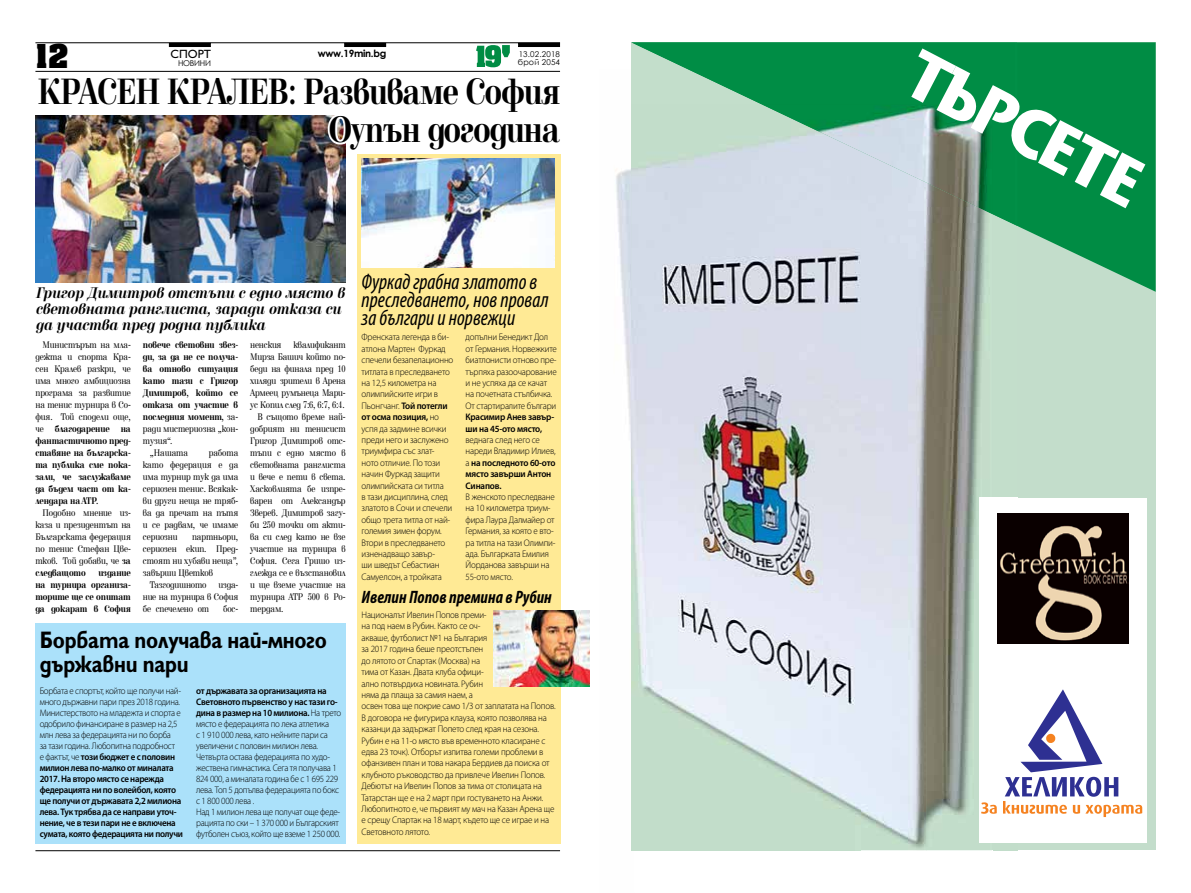
<style>
.page{position:relative;width:1191px;height:893px;background:#fff}
.page>*{position:absolute;margin:0;border:0;box-sizing:border-box;transform-origin:0 0}
.t1{font:68.6px "Stone Sans";color:#fff;scale:.9 1}
.t2{font:700 38px/38px "Elfin CYR";letter-spacing:-.025em;color:#000;text-align:right;scale:.81 1}
.t3{font:700 28px "Achen Cyr";color:#000}
.t4{font:700 24px/24px "Gilt";letter-spacing:-.01em;color:#000;scale:.85 1}
.t5{font:italic condensed 22.2px/18px "Myriad Pro";color:#000;scale:.95 1}
.t6{font:italic 700 condensed 18px "Myriad Pro";color:#000;scale:.95 1}
.t7{font:italic 700 16px/16px "Elfin CYR";color:#000;scale:.85 1}
.t8{font:12px "Gilt";color:#000}
.t9{font:10px/12px "Elfin CYR";letter-spacing:-.01em;color:#000;text-align:justify;scale:.84 1}
.t10{font:700 10px/12px "Elfin CYR";letter-spacing:-.01em;color:#000;text-align:justify;scale:.84 1}
.t11{font:700 10px "Century Gothic";letter-spacing:-.03em;color:#000}
.t12{font:300 9.5px/11.4px "Myriad Pro";letter-spacing:-.02em;color:#000;scale:.95 1}
.t13{font:600 9.5px/11px "Myriad Pro";letter-spacing:-.03em;color:#000;scale:.94 1}
.t14{font:300 9.5px/11px "Myriad Pro";letter-spacing:-.02em;color:#000;scale:.94 1}
.t15{font:600 9.5px/11.4px "Myriad Pro";letter-spacing:-.03em;color:#000;scale:.95 1}
.t16{font:8px "Century Gothic";letter-spacing:.02em;color:#000}
.s1{font-weight:700}
.s2{font-weight:400}
.s3{font-weight:300}
.s4{font-weight:600}
</style>
<div class="page">
<hr style="left:35px;top:43px;width:525px;height:1px;background:#000">
<div style="left:169px;top:43px;width:42px;height:4px;border:1px solid #000"></div>
<div style="left:344px;top:43px;width:42px;height:4px;border:1px solid #000"></div>
<div style="left:518px;top:43px;width:42px;height:4px;border:1px solid #000"></div>
<hr style="left:35px;top:850px;width:525px;height:1px;background:#000">
<img style="left:35px;top:154px;width:310px;height:99px">
<img style="left:35px;top:45px;width:526px;height:109px">
<img style="left:35px;top:253px;width:311px;height:30px">
<div style="left:35px;top:624px;width:311px;height:220px;background:#abe1fa"></div>
<div style="left:357px;top:155px;width:203px;height:689px;background:#ffea95"></div>
<img style="left:361px;top:159px;width:194px;height:108px">
<img style="left:493px;top:611px;width:97px;height:75px">
<div style="left:631px;top:42px;width:524px;height:808px;background:#c3ddcb"></div>
<div style="left:979px;top:498px;width:167px;height:345px;background:#fff"></div>
<svg style="left:1017px;top:42px;width:138px;height:250px;background:#1a9656"></svg>
<img style="left:631px;top:42px;width:386px;height:184px">
<img style="left:615px;top:169px;width:33px;height:682px">
<img style="left:631px;top:105px;width:229px;height:745px">
<img style="left:860px;top:214px;width:66px;height:634px">
<img style="left:926px;top:214px;width:66px;height:624px">
<img style="left:979px;top:498px;width:13px;height:340px">
<img style="left:762px;top:105px;width:230px;height:109px">
<img style="left:997px;top:513px;width:131px;height:130px">
<svg style="left:981px;top:689px;width:161px;height:128px"></svg>
<h3 class="t3" style="left:35px;top:37px;width:35px">12</h3>
<p class="t8" style="left:171px;top:48px;width:42px">СПОРТ</p>
<p class="t16" style="left:178px;top:58px;width:35px">НОВИНИ</p>
<p class="t11" style="left:318px;top:45px;width:70px">www.19min.bg</p>
<p class="t16" style="left:519px;top:48px;width:43px">13.02.2018</p>
<p class="t16" style="left:518px;top:56px;width:44px">брой 2054</p>
<h2 class="t2" style="left:38px;top:73px;width:646px">КРАСЕН КРАЛЕВ: Развиваме София<br>Оупън догодина</h2>
<h3 class="t7" style="left:35px;top:285px;width:365px">Григор Димитров отстъпи с едно място в световната ранглиста, заради отказа си да участва пред родна публика</h3>
<p class="t9" style="left:35px;top:339px;width:115px;text-indent:7px">Министърът на мла&shy;дежта и спорта Кра&shy;сен Кралев разкри, че има много амбициозна програма за развитие на тенис турнира в Со&shy;фия. Той сподели още, че <span class="s1">благодарение на фантастичното пред&shy;ставяне на българска&shy;та публика сме пока&shy;зали, че заслужаваме да бъдем част от ка&shy;лендара на АТР.</span></p>
<p class="t9" style="left:35px;top:507px;width:115px;text-indent:7px">Подобно мнение из&shy;каза и президентът на Българската федерация по тенис Стефан Цве&shy;тков. Той добави, че <span class="s1">за следващото</span></p>
<p class="t10" style="left:35px;top:567px;width:115px;text-indent:63px">издание на турнира организа&shy;торите ще се опитат да докарат в София</p>
<p class="t10" style="left:143px;top:339px;width:115px">повече световни звез-</p>
<p class="t10" style="left:143px;top:351px;width:115px">ди, за да не се получа-</p>
<p class="t10" style="left:143px;top:363px;width:115px">ва отново ситуация</p>
<p class="t10" style="left:143px;top:375px;width:115px">като тази с Григор</p>
<p class="t10" style="left:143px;top:387px;width:115px">Димитров, който се</p>
<p class="t10" style="left:143px;top:399px;width:115px">отказа от участие в</p>
<p class="t10" style="left:143px;top:411px;width:115px">последния момент, <span class="s2">за-</span></p>
<p class="t9" style="left:143px;top:423px;width:115px">ради мистериозна „кон-</p>
<p class="t9" style="left:143px;top:435px;width:37px">тузия“.</p>
<p class="t9" style="left:150px;top:447px;width:47px">„Нашата</p>
<p class="t9" style="left:143px;top:447px;width:115px;text-indent:66px">работа като федерация е да има турнир тук да има сериозен тенис. Всякак&shy;ви други неща не тряб&shy;ва да пречат на пътя и се радвам, че имаме сериозни</p>
<p class="t9" style="left:143px;top:531px;width:115px;text-indent:49px">партньори, сериозен екип. Пред&shy;стоят ни хубави неща”, завърши Цветков</p>
<p class="t9" style="left:143px;top:579px;width:115px;text-indent:7px">Тазгодишното изда&shy;ние на турнира в София бе спечелено от</p>
<p class="t9" style="left:223px;top:603px;width:19px">бос-</p>
<p class="t9" style="left:250px;top:339px;width:115px">ненския квалификант</p>
<p class="t9" style="left:250px;top:351px;width:115px">Мирза Башич който по-</p>
<p class="t9" style="left:250px;top:363px;width:115px">беди на финала пред 10</p>
<p class="t9" style="left:250px;top:375px;width:115px">хиляди зрители в Арена</p>
<p class="t9" style="left:250px;top:387px;width:115px">Армеец румънеца Мари-</p>
<p class="t9" style="left:250px;top:399px;width:114px">ус Копил след 7:6, 6:7, 6:4.</p>
<p class="t9" style="left:257px;top:411px;width:107px">В същото време най-</p>
<p class="t9" style="left:250px;top:423px;width:115px">добрият ни тенисист</p>
<p class="t9" style="left:250px;top:435px;width:115px">Григор Димитров отс-</p>
<p class="t9" style="left:250px;top:447px;width:115px">тъпи с едно място в</p>
<p class="t9" style="left:250px;top:459px;width:115px">световната ранглиста</p>
<p class="t9" style="left:250px;top:471px;width:115px">и вече е пети в света.</p>
<p class="t9" style="left:250px;top:483px;width:115px">Хасковлията бе изпре-</p>
<p class="t9" style="left:250px;top:495px;width:115px">варен от Александър</p>
<p class="t9" style="left:250px;top:507px;width:115px">Зверев. Димитров загу-</p>
<p class="t9" style="left:250px;top:519px;width:115px">би 250 точки от акти-</p>
<p class="t9" style="left:250px;top:531px;width:115px">ва си след като не взе</p>
<p class="t9" style="left:250px;top:543px;width:115px">участие на турнира в</p>
<p class="t9" style="left:250px;top:555px;width:115px">София. Сега Гришо из-</p>
<p class="t9" style="left:250px;top:567px;width:115px">глежда се е възстановил</p>
<p class="t9" style="left:250px;top:579px;width:115px">и ще вземе участие на</p>
<p class="t9" style="left:250px;top:591px;width:115px">турнира АТР 500 в Ро-</p>
<p class="t9" style="left:250px;top:603px;width:41px">тердам.</p>
<h3 class="t4" style="left:40px;top:628px;width:339px">Борбата получава най-много държавни пари</h3>
<p class="t13" style="left:40px;top:685px;width:154px"><span class="s3">Борбата е спортът, който ще получи най&shy;много държавни пари през 2018 година.<br>Министерството на младежта и спорта е одобрило финансиране в размер на 2,5 млн лева за федерацията ни по борба<br>за тази година. Любопитна подробност<br>е фактът, че</span> този бюджет е с половин милион лева по-малко от миналата 2017. На второ място се нарежда федерацията ни по волейбол, която ще получи от държавата 2,2 милиона лева. Тук трябва да се направи уточ&shy;нение, че в тези пари не е включена сумата, която федерацията ни получи</p>
<p class="t14" style="left:196px;top:685px;width:156px"><span class="s4">от държавата за организацията на Световното първенство у нас тази го&shy;дина в размер на 10 милиона.</span> На трето място е федерацията по лека атлетика<br>с 1 910 000 лева, като нейните пари са увеличени с половин милион лева.<br>Четвърта остава федерацията по худо&shy;жествена гимнастика. Сега тя получава 1<br>824 000, а миналата година бе с 1 695 229 лева. Топ 5 допълва федерацията по бокс с 1 800 000 лева .<br>Над 1 милион лева ще получат още феде&shy;рацията по ски – 1 370 000 и Българският футболен съюз, който ще вземе 1 250 000.</p>
<h3 class="t5" style="left:361px;top:272px;width:198px">Фуркад грабна златото в преследването, нов провал за българи и норвежци</h3>
<p class="t12" style="left:361px;top:331px;width:98px">Френската легенда в би&shy;атлона Мартен Фуркад спечели безапелационно титлата в преследването на 12,5 километра на олимпийските игри в<br>Пьонгчанг. <span class="s4">Той потегли от осма позиция,</span> но успя да задмине всички преди него и заслужено триумфира със злат&shy;ното отличие. По този начин Фуркад защити олимпийската си титла<br>в тази дисциплина, след златото в Сочи и спечели общо трета титла от най&shy;големия зимен форум.<br>Втори в преследването изненадващо завър-<br>ши шведът Себастиан<br>Самуелсон, а тройката</p>
<p class="t12" style="left:465px;top:331px;width:97px">допълни Бенедикт Дол от Германия. Норвежките биатлонисти отново пре&shy;търпяха разоочарование и не успяха да се качат на почетната стълбичка.<br>От стартиралите българи</p>
<p class="t15" style="left:465px;top:411px;width:95px">Красимир Анев завър&shy;ши на 45-ото място,</p>
<p class="t15" style="left:465px;top:434px;width:96px"><span class="s3">веднага след него се нареди Владимир Илиев, а</span> на последното 60-ото място завърши Антон<br>Синапов.</p>
<p class="t12" style="left:465px;top:491px;width:96px">В женското преследване на 10 километра триум&shy;фира Лаура Далмайер от<br>Германия, за която е вто&shy;ра титла на тази Олимпи&shy;ада. Българката Емилия<br>Йорданова завърши на<br>55-ото място.</p>
<p class="t12" style="left:361px;top:609px;width:206px">Националът Ивелин Попов преми-<br>на под наем в Рубин. Както се оч-<br>акваше, футболист №1 на България<br>за 2017 година беше преотстъпен<br>до лятото от Спартак (Москва) на<br>тима от Казан. Двата клуба офици-<br>ално потвърдиха новината. Рубин<br>няма да плаща за самия наем, а<br>освен това ще покрие само 1/3 от заплатата на Попов.<br>В договора не фигурира клауза, която позволява на казанци да задържат Попето след края на сезона.<br>Рубин е на 11-о място във временното класиране с едва 23 точк). Отборът изпитва големи проблеми в офанзивен план и това накара Бердиев да поиска от клубното ръководство да привлече Ивелин Попов.<br>Дебютът на Ивелин Попов за тима от столицата на Татарстан ще е на 2 март при гостуването на Анжи.<br>Любопитното е, че първият му мач на Казан Арена ще е срещу Спартак на 18 март, където ще се играе и на Световното лятото.</p>
<h3 class="t6" style="left:361px;top:585px;width:202px">Ивелин Попов премина в Рубин</h3>
<h1 class="t1" style="left:928px;top:35px;width:284px;rotate:27deg">ТЪРСЕТЕ</h1>
</div>
